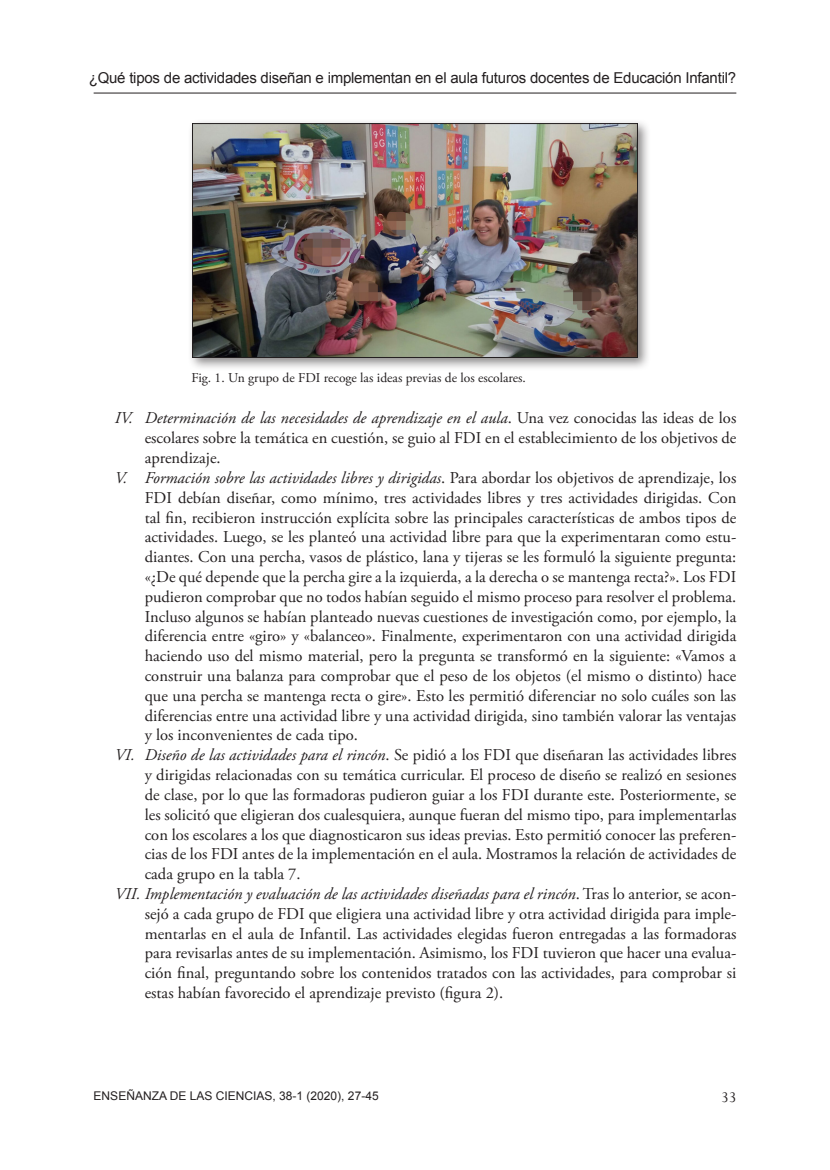
<style>
.page{position:relative;width:830px;height:1170px;background:#fff}
.page>*{position:absolute;margin:0;border:0;box-sizing:border-box;transform-origin:0 0}
.Apartado{font:16.5px/19.8px "Adobe Garamond Pro";color:#231f20;text-align:justify}
.t1{font:16.5px "Perpetua";color:#231f20}
.t2{font:15px "Arial";letter-spacing:-.015em;color:#231f20}
.pie_foto{font:13.5px "Adobe Garamond Pro";color:#231f20}
.t3{font:12px "Arial";color:#231f20}
.s1{font-style:italic}
.s2{color:#fff}
</style>
<div class="page">
<hr style="left:94px;top:93px;width:642px;height:1px;background:#231f20">
<div style="left:187px;top:118px;width:464px;height:253px;background:#231f20;opacity:.53"></div>
<img style="left:194px;top:125px;width:441px;height:230px">
<div style="left:192px;top:123px;width:445px;height:234px;border:1px solid #231f20"></div>
<p class="t2" style="left:89px;top:68px;width:648px">¿Qué tipos de actividades diseñan e implementan en el aula futuros docentes de Educación Infantil?</p>
<p class="pie_foto" style="left:191px;top:370px;width:336px">Fig. 1. Un grupo de FDI recoge las ideas previas de los escolares.</p>
<p class="Apartado" style="left:145px;top:409px;width:593px;text-indent:-30px"><span class="s1">IV. Determinación de las necesidades de aprendizaje en el aula</span>. Una vez conocidas las ideas de los escolares sobre la temática en cuestión, se guio al FDI en el establecimiento de los objetivos de aprendizaje.</p>
<p class="Apartado" style="left:145px;top:468px;width:593px;text-indent:-30px"><span class="s1">V. Formación sobre las actividades libres y dirigidas</span>. Para abordar los objetivos de aprendizaje, los FDI debían diseñar, como mínimo, tres actividades libres y tres actividades dirigidas. Con tal fin, recibieron instrucción explícita sobre las principales características de ambos tipos de actividades. Luego, se les planteó una actividad libre para que la experimentaran como estu&shy;diantes. Con una percha, vasos de plástico, lana y tijeras se les formuló la siguiente pregunta: «¿De qué depende que la percha gire a la izquierda, a la derecha o se mantenga recta?». Los FDI pudieron comprobar que no todos habían seguido el mismo proceso para resolver el problema.<br>Incluso algunos se habían planteado nuevas cuestiones de investigación como, por ejemplo, la diferencia entre «giro» y «balanceo». Finalmente, experimentaron con una actividad dirigida haciendo uso del mismo material, pero la pregunta se transformó en la siguiente: «Vamos a construir una balanza para comprobar que el peso de los objetos (el mismo o distinto) hace que una percha se mantenga recta o gire». Esto les permitió diferenciar no solo cuáles son las diferencias entre una actividad libre y una actividad dirigida, sino también valorar las ventajas y los inconvenientes de cada tipo.</p>
<p class="Apartado" style="left:145px;top:745px;width:593px;text-indent:-30px"><span class="s1">VI. Diseño de las actividades para el rincón</span>. Se pidió a los FDI que diseñaran las actividades libres y dirigidas relacionadas con su temática curricular. El proceso de diseño se realizó en sesiones de clase, por lo que las formadoras pudieron guiar a los FDI durante este. Posteriormente, se les solicitó que eligieran dos cualesquiera, aunque fueran del mismo tipo, para implementarlas con los escolares a los que diagnosticaron sus ideas previas. Esto permitió conocer las preferen&shy;cias de los FDI antes de la implementación en el aula. Mostramos la relación de actividades de cada grupo en la tabla 7.</p>
<p class="Apartado" style="left:145px;top:884px;width:593px;text-indent:-30px"><span class="s1">VII. Implementación y evaluación de las actividades diseñadas para el rincón</span>. Tras lo anterior, se acon&shy;sejó a cada grupo de FDI que eligiera una actividad libre y otra actividad dirigida para imple&shy;mentarlas en el aula de Infantil. Las actividades elegidas fueron entregadas a las formadoras para revisarlas antes de su implementación. Asimismo, los FDI tuvieron que hacer una evalua&shy;ción final, preguntando sobre los contenidos tratados con las actividades, para comprobar si estas habían favorecido el aprendizaje previsto (figura 2).</p>
<p class="t3" style="left:94px;top:1088px;width:300px">ENSEÑANZA DE LAS CIENCIAS, 38-1 (2020), 27-45<span class="s2">46</span></p>
<p class="t1" style="left:720px;top:1086px;width:17px">33</p>
</div>
